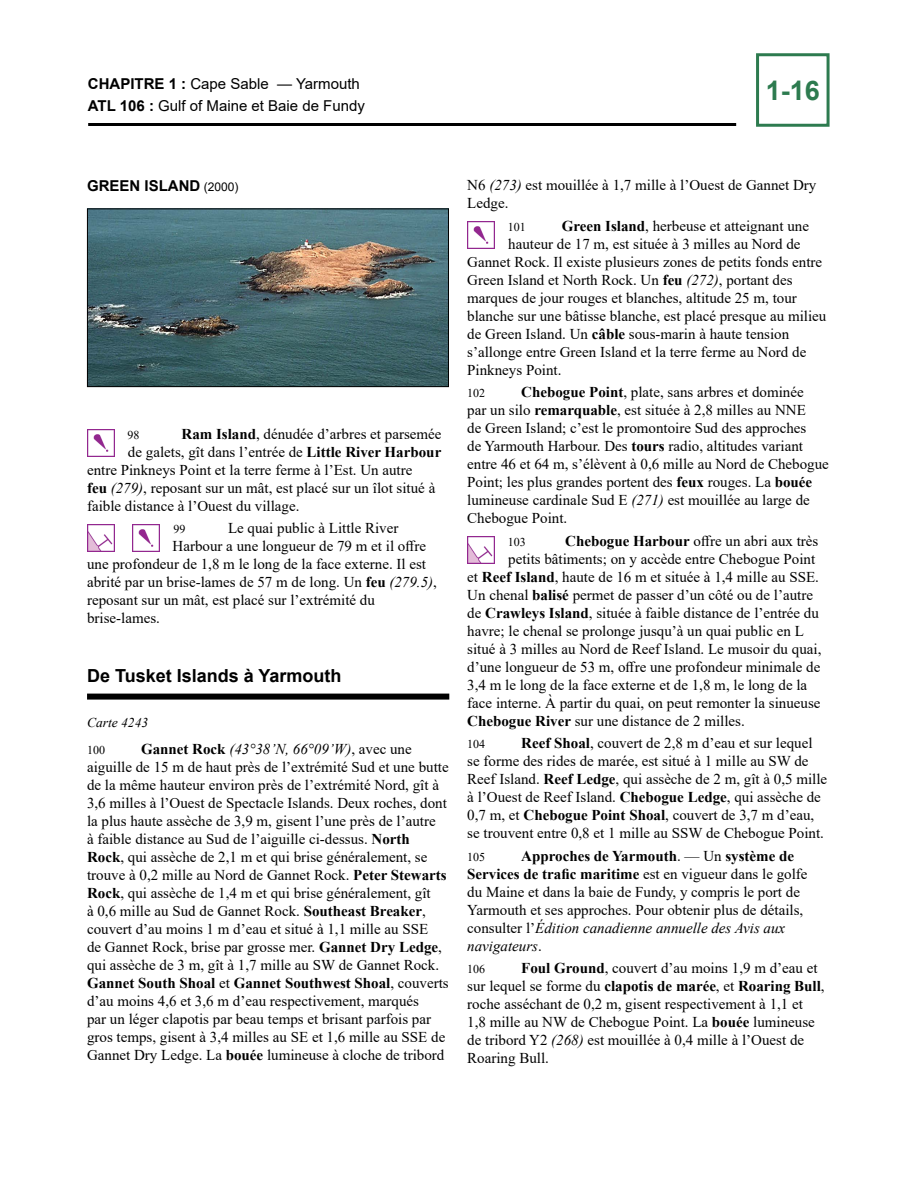
<style>
.page{position:relative;width:918px;height:1188px;background:#fff}
.page>*{position:absolute;margin:0;border:0;box-sizing:border-box;transform-origin:0 0}
.t1{font:700 27px "Arial";color:#2d7b4f}
.Section_Title{font:700 18px "Arial";color:#000}
.Para_1_Nested{font:15px/18px "Times New Roman";color:#000}
.Para_1_Nested_1_picto{font:15px "Times New Roman";color:#000}
.Para_1_Nested_2_picto{font:15px "Times New Roman";color:#000}
.t2{font:15px/21.6px "Arial";color:#000}
.t3{font:700 15px "Arial";color:#000}
.Chart___Left{font:italic 13.5px "Times New Roman";color:#000}
.Para_1_Nested-2{font:12px "Times New Roman";color:#000}
.Para_1_Nested_1_picto-2{font:12px "Times New Roman";color:#000}
.Para_1_Nested_2_picto-2{font:12px "Times New Roman";color:#000}
.s1{font-weight:700}
.s2{font-weight:400;font-size:12px}
.s3{font-style:italic}
</style>
<div class="page">
<hr style="left:88px;top:123px;width:648px;height:3px;background:#000">
<div style="left:756px;top:53px;width:74px;height:74px;border:3px solid #2d7b4f"></div>
<div style="left:87px;top:694px;width:362px;height:6px;background:#000"></div>
<img style="left:87px;top:430px;width:27px;height:27px">
<img style="left:89px;top:211px;width:358px;height:174px">
<div style="left:87px;top:209px;width:362px;height:178px;border:1px solid #000"></div>
<img style="left:87px;top:524px;width:27px;height:27px">
<img style="left:132px;top:524px;width:27px;height:27px">
<img style="left:467px;top:222px;width:27px;height:27px">
<img style="left:467px;top:537px;width:27px;height:27px">
<p class="t2" style="left:88px;top:73px;width:279px"><span class="s1">CHAPITRE 1 :</span> Cape Sable — Yarmouth<br><span class="s1">ATL 106 :</span> Gulf of Maine et Baie de Fundy</p>
<h1 class="t1" style="left:766px;top:71px;width:56px">1-16</h1>
<p class="t3" style="left:87px;top:175px;width:153px">GREEN ISLAND <span class="s2">(2000)</span></p>
<p class="Para_1_Nested" style="left:467px;top:176px;width:351px">N6 <span class="s3">(273)</span> est mouillée à 1,7 mille à l’Ouest de Gannet Dry<br>Ledge.</p>
<p class="Para_1_Nested_1_picto-2" style="left:508px;top:218px;width:19px">101</p>
<p class="Para_1_Nested_1_picto" style="left:562px;top:215px;width:249px"><span class="s1">Green Island</span>, herbeuse et atteignant une</p>
<p class="Para_1_Nested_1_picto" style="left:508px;top:233px;width:294px">hauteur de 17 m, est située à 3 milles au Nord de</p>
<p class="Para_1_Nested_1_picto" style="left:467px;top:251px;width:356px">Gannet Rock. Il existe plusieurs zones de petits fonds entre</p>
<p class="Para_1_Nested_1_picto" style="left:467px;top:269px;width:327px">Green Island et North Rock. Un <span class="s1">feu</span> <span class="s3">(272)</span>, portant des</p>
<p class="Para_1_Nested_1_picto" style="left:467px;top:287px;width:331px">marques de jour rouges et blanches, altitude 25 m, tour</p>
<p class="Para_1_Nested_1_picto" style="left:467px;top:305px;width:361px">blanche sur une bâtisse blanche, est placé presque au milieu</p>
<p class="Para_1_Nested_1_picto" style="left:467px;top:323px;width:324px">de Green Island. Un <span class="s1">câble</span> sous-marin à haute tension</p>
<p class="Para_1_Nested_1_picto" style="left:467px;top:341px;width:341px">s’allonge entre Green Island et la terre ferme au Nord de</p>
<p class="Para_1_Nested_1_picto" style="left:467px;top:359px;width:96px">Pinkneys Point.</p>
<p class="Para_1_Nested-2" style="left:467px;top:385px;width:19px">102</p>
<p class="Para_1_Nested" style="left:467px;top:383px;width:363px;text-indent:54px"><span class="s1">Chebogue Point</span>, plate, sans arbres et dominée<br>par un silo <span class="s1">remarquable</span>, est située à 2,8 milles au NNE<br>de Green Island; c’est le promontoire Sud des approches<br>de Yarmouth Harbour. Des <span class="s1">tours</span> radio, altitudes variant entre 46 et 64 m, s’élèvent à 0,6 mille au Nord de Chebogue Point; les plus grandes portent des <span class="s1">feux</span> rouges. La <span class="s1">bouée </span>lumineuse cardinale Sud E <span class="s3">(271)</span> est mouillée au large de Chebogue Point.</p>
<p class="Para_1_Nested_1_picto-2" style="left:508px;top:533px;width:19px">103</p>
<p class="Para_1_Nested_1_picto" style="left:565px;top:530px;width:255px"><span class="s1">Chebogue Harbour</span> offre un abri aux très</p>
<p class="Para_1_Nested_1_picto" style="left:508px;top:548px;width:309px">petits bâtiments; on y accède entre Chebogue Point</p>
<p class="Para_1_Nested_1_picto" style="left:467px;top:566px;width:353px">et <span class="s1">Reef Island</span>, haute de 16 m et située à 1,4 mille au SSE.</p>
<p class="Para_1_Nested_1_picto" style="left:467px;top:584px;width:347px">Un chenal <span class="s1">balisé</span> permet de passer d’un côté ou de l’autre</p>
<p class="Para_1_Nested_1_picto" style="left:467px;top:602px;width:353px">de <span class="s1">Crawleys Island</span>, située à faible distance de l’entrée du</p>
<p class="Para_1_Nested_1_picto" style="left:467px;top:620px;width:338px">havre; le chenal se prolonge jusqu’à un quai public en L</p>
<p class="Para_1_Nested_1_picto" style="left:467px;top:638px;width:356px">situé à 3 milles au Nord de Reef Island. Le musoir du quai,</p>
<p class="Para_1_Nested_1_picto" style="left:467px;top:656px;width:355px">d’une longueur de 53 m, offre une profondeur minimale de</p>
<p class="Para_1_Nested_1_picto" style="left:467px;top:674px;width:341px">3,4 m le long de la face externe et de 1,8 m, le long de la</p>
<p class="Para_1_Nested_1_picto" style="left:467px;top:692px;width:355px">face interne. À partir du quai, on peut remonter la sinueuse</p>
<p class="Para_1_Nested_1_picto" style="left:467px;top:710px;width:279px"><span class="s1">Chebogue River</span> sur une distance de 2 milles.</p>
<p class="Para_1_Nested-2" style="left:467px;top:736px;width:19px">104</p>
<p class="Para_1_Nested_1_picto-2" style="left:128px;top:426px;width:13px">98</p>
<p class="Para_1_Nested_1_picto" style="left:182px;top:423px;width:261px"><span class="s1">Ram Island</span>, dénudée d’arbres et parsemée</p>
<p class="Para_1_Nested_1_picto" style="left:128px;top:441px;width:315px">de galets, gît dans l’entrée de <span class="s1">Little River Harbour</span></p>
<p class="Para_1_Nested_1_picto" style="left:87px;top:459px;width:327px">entre Pinkneys Point et la terre ferme à l’Est. Un autre</p>
<p class="Para_1_Nested_1_picto" style="left:87px;top:477px;width:350px"><span class="s1">feu</span> <span class="s3">(279)</span>, reposant sur un mât, est placé sur un îlot situé à</p>
<p class="Para_1_Nested_1_picto" style="left:87px;top:495px;width:214px">faible distance à l’Ouest du village.</p>
<p class="Para_1_Nested_2_picto-2" style="left:174px;top:521px;width:13px">99</p>
<p class="Para_1_Nested_2_picto" style="left:228px;top:517px;width:172px">Le quai public à Little River</p>
<p class="Para_1_Nested_2_picto" style="left:173px;top:535px;width:255px">Harbour a une longueur de 79 m et il offre</p>
<p class="Para_1_Nested_2_picto" style="left:87px;top:553px;width:341px">une profondeur de 1,8 m le long de la face externe. Il est</p>
<p class="Para_1_Nested_2_picto" style="left:87px;top:571px;width:351px">abrité par un brise-lames de 57 m de long. Un <span class="s1">feu</span> <span class="s3">(279.5)</span>,</p>
<p class="Para_1_Nested_2_picto" style="left:87px;top:589px;width:289px">reposant sur un mât, est placé sur l’extrémité du</p>
<p class="Para_1_Nested_2_picto" style="left:87px;top:607px;width:74px">brise-lames.</p>
<h4 class="Section_Title" style="left:87px;top:663px;width:256px">De Tusket Islands à Yarmouth</h4>
<p class="Chart___Left" style="left:87px;top:713px;width:63px">Carte 4243</p>
<p class="Para_1_Nested-2" style="left:87px;top:741px;width:19px">100</p>
<p class="Para_1_Nested" style="left:467px;top:734px;width:361px;text-indent:54px"><span class="s1">Reef Shoal</span>, couvert de 2,8 m d’eau et sur lequel se forme des rides de marée, est situé à 1 mille au SW de Reef Island. <span class="s1">Reef Ledge</span>, qui assèche de 2 m, gît à 0,5 mille à l’Ouest de Reef Island. <span class="s1">Chebogue Ledge</span>, qui assèche de 0,7 m, et <span class="s1">Chebogue Point Shoal</span>, couvert de 3,7 m d’eau, se trouvent entre 0,8 et 1 mille au SSW de Chebogue Point.</p>
<p class="Para_1_Nested-2" style="left:467px;top:848px;width:19px">105</p>
<p class="Para_1_Nested" style="left:87px;top:739px;width:363px;text-indent:54px"><span class="s1">Gannet Rock</span> <span class="s3">(43°38’N, 66°09’W)</span>, avec une aiguille de 15 m de haut près de l’extrémité Sud et une butte de la même hauteur environ près de l’extrémité Nord, gît à 3,6 milles à l’Ouest de Spectacle Islands. Deux roches, dont la plus haute assèche de 3,9 m, gisent l’une près de l’autre<br>à faible distance au Sud de l’aiguille ci-dessus. <span class="s1">North Rock</span>, qui assèche de 2,1 m et qui brise généralement, se trouve à 0,2 mille au Nord de Gannet Rock. <span class="s1">Peter Stewarts Rock</span>, qui assèche de 1,4 m et qui brise généralement, gît<br>à 0,6 mille au Sud de Gannet Rock. <span class="s1">Southeast Breaker</span>, couvert d’au moins 1 m d’eau et situé à 1,1 mille au SSE<br>de Gannet Rock, brise par grosse mer. <span class="s1">Gannet Dry Ledge</span>, qui assèche de 3 m, gît à 1,7 mille au SW de Gannet Rock.<br><span class="s1">Gannet South Shoal</span> et <span class="s1">Gannet Southwest Shoal</span>, couverts d’au moins 4,6 et 3,6 m d’eau respectivement, marqués<br>par un léger clapotis par beau temps et brisant parfois par gros temps, gisent à 3,4 milles au SE et 1,6 mille au SSE de Gannet Dry Ledge. La <span class="s1">bouée</span> lumineuse à cloche de tribord</p>
<p class="Para_1_Nested" style="left:467px;top:846px;width:342px;text-indent:54px"><span class="s1">Approches de Yarmouth</span>. — Un <span class="s1">système de Services de trafic maritime</span> est en vigueur dans le golfe du Maine et dans la baie de Fundy, y compris le port de Yarmouth et ses approches. Pour obtenir plus de détails, consulter l’<span class="s3">Édition canadienne annuelle des Avis aux navigateurs</span>.</p>
<p class="Para_1_Nested-2" style="left:467px;top:961px;width:19px">106</p>
<p class="Para_1_Nested" style="left:467px;top:959px;width:359px;text-indent:54px"><span class="s1">Foul Ground</span>, couvert d’au moins 1,9 m d’eau et sur lequel se forme du <span class="s1">clapotis de marée</span>, et <span class="s1">Roaring Bull</span>, roche asséchant de 0,2 m, gisent respectivement à 1,1 et 1,8 mille au NW de Chebogue Point. La <span class="s1">bouée</span> lumineuse de tribord Y2 <span class="s3">(268)</span> est mouillée à 0,4 mille à l’Ouest de Roaring Bull.</p>
</div>
